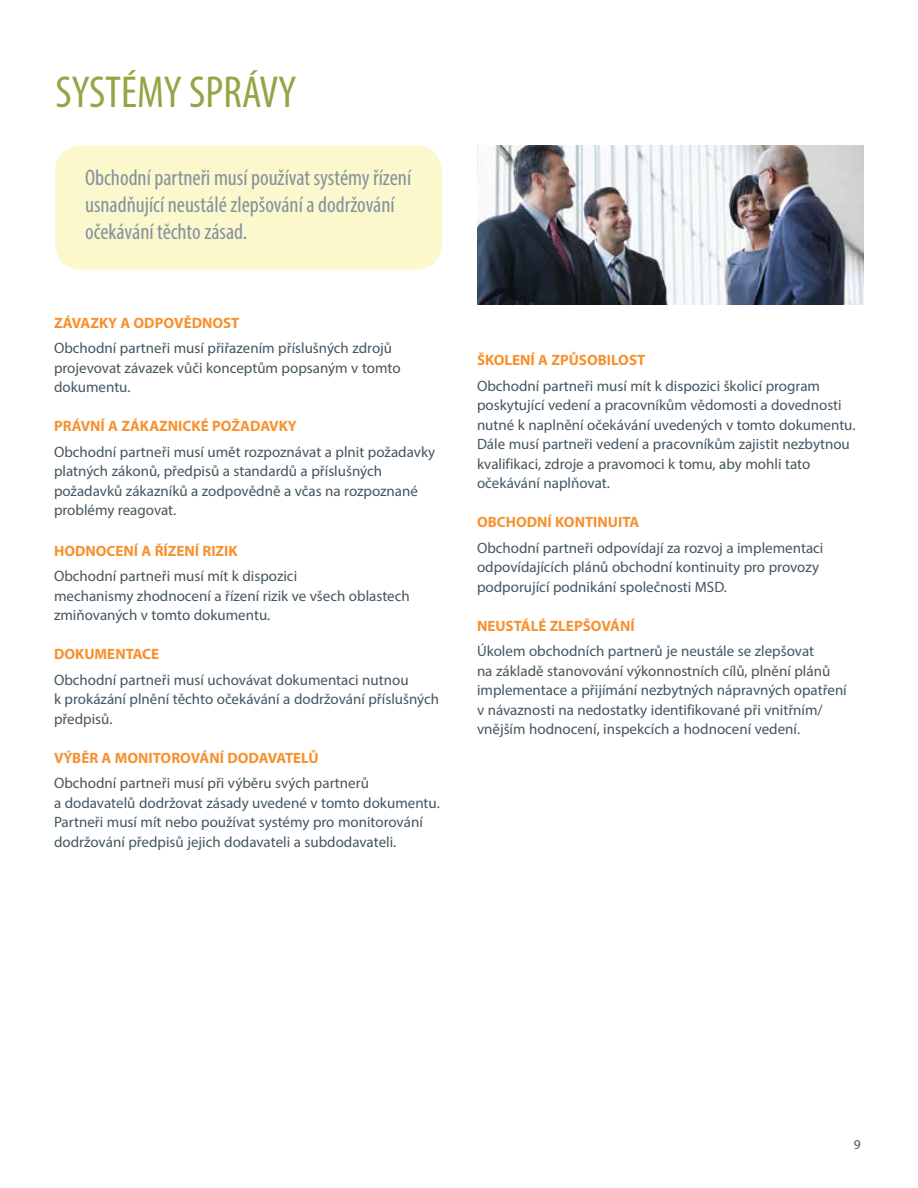
<style>
.page{position:relative;width:918px;height:1188px;background:#fff}
.page>*{position:absolute;margin:0;border:0;box-sizing:border-box;transform-origin:0 0}
.t1{font:condensed 45px "Myriad Pro";color:#94a545}
.t2{font:condensed 22.5px/27px "Myriad Pro";color:#84929d}
.t3{font:15px/19.5px "Myriad Pro";color:#455560}
.t4{font:700 15px "Myriad Pro";color:#f7912f}
.t5{font:13.5px "Myriad Pro";color:#455560}
</style>
<div class="page">
<img style="left:477px;top:146px;width:387px;height:159px">
<div style="left:55px;top:146px;width:387px;height:124px;background:#fcf8cd;border-radius:26px"></div>
<h1 class="t1" style="left:56px;top:65px;width:242px">SYSTÉMY SPRÁVY</h1>
<h2 class="t2" style="left:85px;top:164px;width:328px">Obchodní partneři musí používat systémy řízení usnadňující neustálé zlepšování a dodržování očekávání těchto zásad.</h2>
<p class="t4" style="left:54px;top:313px;width:187px">ZÁVAZKY A ODPOVĚDNOST</p>
<p class="t3" style="left:54px;top:338px;width:348px">Obchodní partneři musí přiřazením příslušných zdrojů projevovat závazek vůči konceptům popsaným v tomto dokumentu.</p>
<p class="t4" style="left:54px;top:416px;width:244px">PRÁVNÍ A ZÁKAZNICKÉ POŽADAVKY</p>
<p class="t3" style="left:54px;top:442px;width:383px">Obchodní partneři musí umět rozpoznávat a plnit požadavky platných zákonů, předpisů a standardů a příslušných požadavků zákazníků a zodpovědně a včas na rozpoznané problémy reagovat.</p>
<p class="t4" style="left:54px;top:541px;width:185px">HODNOCENÍ A ŘÍZENÍ RIZIK</p>
<p class="t3" style="left:54px;top:566px;width:357px">Obchodní partneři musí mít k dispozici<br>mechanismy zhodnocení a řízení rizik ve všech oblastech zmiňovaných v tomto dokumentu.</p>
<p class="t4" style="left:54px;top:644px;width:107px">DOKUMENTACE</p>
<p class="t3" style="left:54px;top:670px;width:387px">Obchodní partneři musí uchovávat dokumentaci nutnou<br>k prokázání plnění těchto očekávání a dodržování příslušných předpisů.</p>
<p class="t4" style="left:54px;top:748px;width:266px">VÝBĚR A MONITOROVÁNÍ DODAVATELŮ</p>
<p class="t3" style="left:54px;top:773px;width:387px">Obchodní partneři musí při výběru svých partnerů<br>a dodavatelů dodržovat zásady uvedené v tomto dokumentu.<br>Partneři musí mít nebo používat systémy pro monitorování dodržování předpisů jejich dodavateli a subdodavateli.</p>
<p class="t4" style="left:477px;top:350px;width:170px">ŠKOLENÍ A ZPŮSOBILOST</p>
<p class="t3" style="left:477px;top:376px;width:380px">Obchodní partneři musí mít k dispozici školicí program poskytující vedení a pracovníkům vědomosti a dovednosti nutné k naplnění očekávání uvedených v tomto dokumentu.<br>Dále musí partneři vedení a pracovníkům zajistit nezbytnou kvalifikaci, zdroje a pravomoci k tomu, aby mohli tato očekávání naplňovat.</p>
<p class="t4" style="left:477px;top:512px;width:164px">OBCHODNÍ KONTINUITA</p>
<p class="t3" style="left:477px;top:538px;width:348px">Obchodní partneři odpovídají za rozvoj a implementaci odpovídajících plánů obchodní kontinuity pro provozy podporující podnikání společnosti MSD.</p>
<p class="t4" style="left:477px;top:616px;width:159px">NEUSTÁLÉ ZLEPŠOVÁNÍ</p>
<p class="t3" style="left:477px;top:641px;width:371px">Úkolem obchodních partnerů je neustále se zlepšovat<br>na základě stanovování výkonnostních cílů, plnění plánů implementace a přijímání nezbytných nápravných opatření v návaznosti na nedostatky identifikované při vnitřním/ vnějším hodnocení, inspekcích a hodnocení vedení.</p>
<p class="t5" style="left:854px;top:1136px;width:8px">9</p>
</div>
